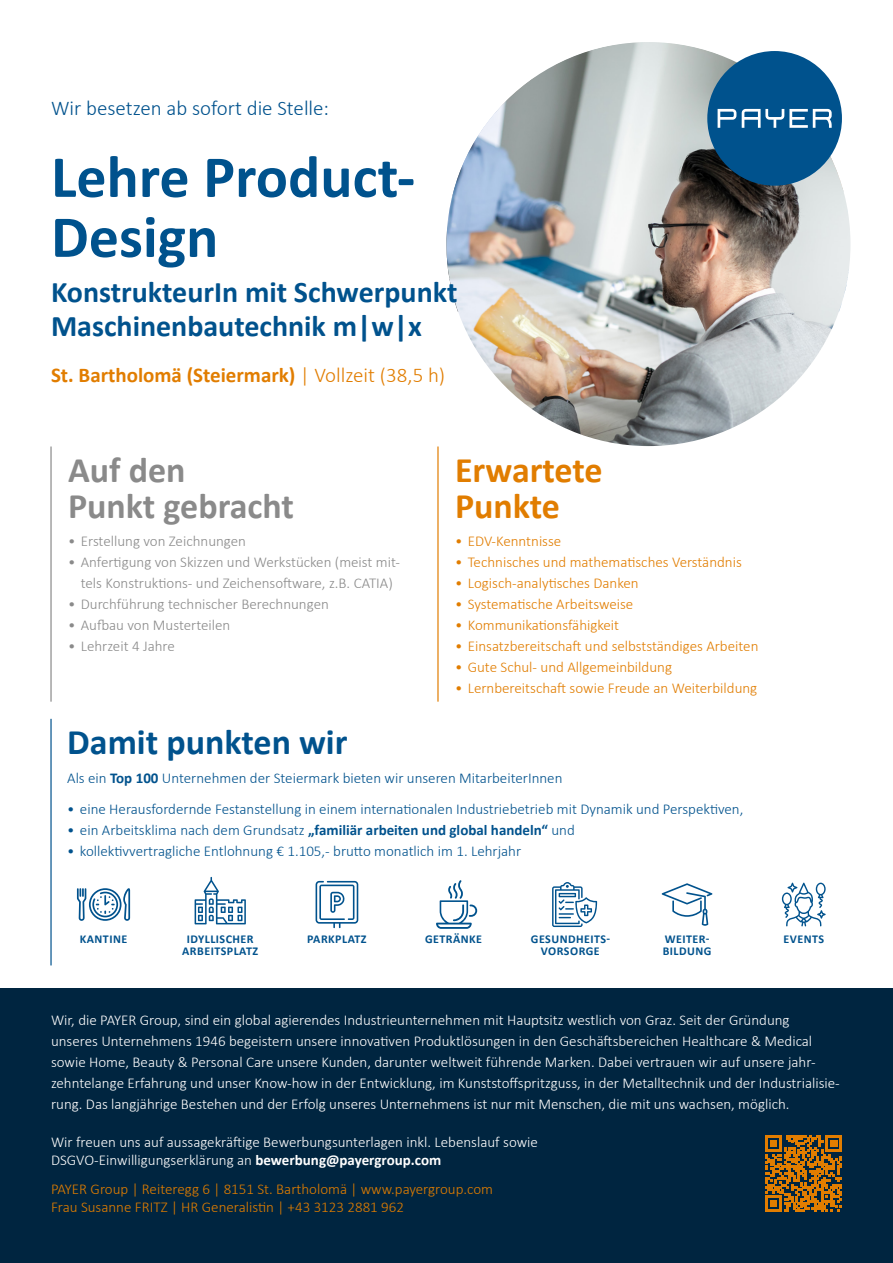
<style>
.page{position:relative;width:893px;height:1263px;background:#fff}
.page>*{position:absolute;margin:0;border:0;box-sizing:border-box;transform-origin:0 0}
.t1{font:700 60px "Calibri";color:#00528d}
.t2{font:700 36px "Calibri";color:#8a8a8a}
.t3{font:700 36px "Calibri";color:#e17d00}
.t4{font:700 36px "Calibri";color:#00528d}
.t5{font:700 30px "Calibri";color:#00528d}
.t6{font:700 21px "Calibri";color:#e17d00}
.t7{font:300 21px "Calibri";color:#00528d}
.t8{font:300 15px/21px "Calibri";color:#fff}
.t9{font:300 15px "Calibri";color:#e17d00}
.t10{font:300 15px "Calibri";color:#00528d}
.t11{font:300 15px/21px "Calibri";color:#8a8a8a;text-align:center}
.t12{font:700 12px/12px "Calibri";letter-spacing:.04em;color:#00528d}
.s1{font-weight:300}
.s2{font-weight:700}
</style>
<div class="page">
<svg style="left:316px;top:881px;width:42px;height:47px"></svg>
<svg style="left:662px;top:883px;width:50px;height:43px"></svg>
<svg style="left:782px;top:883px;width:44px;height:43px"></svg>
<svg style="left:552px;top:882px;width:45px;height:45px"></svg>
<svg style="left:436px;top:880px;width:41px;height:49px"></svg>
<svg style="left:77px;top:888px;width:53px;height:33px"></svg>
<svg style="left:195px;top:877px;width:51px;height:47px"></svg>
<div style="left:0;top:989px;width:893px;height:274px;background:#002540"></div>
<hr style="left:50px;top:446px;width:2px;height:256px;background:#8a8a8a">
<hr style="left:437px;top:446px;width:2px;height:256px;background:#e17d00">
<hr style="left:50px;top:719px;width:2px;height:246px;background:#00528d">
<svg style="left:765px;top:1135px;width:77px;height:77px"></svg>
<img style="left:446px;top:42px;width:404px;height:404px;border-radius:202px">
<div style="left:707px;top:51px;width:135px;height:135px;background:#00528d;border-radius:50%"></div>
<svg style="left:718px;top:109px;width:18px;height:19px"></svg>
<svg style="left:742px;top:109px;width:90px;height:19px"></svg>
<p class="t7" style="left:51px;top:95px;width:280px">Wir besetzen ab sofort die Stelle:</p>
<p class="t1" style="left:51px;top:134px;width:366px">Lehre Product-</p>
<p class="t1" style="left:51px;top:194px;width:169px">Design</p>
<p class="t5" style="left:51px;top:271px;width:408px">KonstrukteurIn mit Schwerpunkt</p>
<p class="t5" style="left:51px;top:305px;width:372px">Maschinenbautechnik m|w|x</p>
<p class="t6" style="left:51px;top:360px;width:396px">St. Bartholomä (Steiermark) <span class="s1">| Vollzeit (38,5 h)</span></p>
<p class="t2" style="left:68px;top:445px;width:119px">Auf den</p>
<p class="t2" style="left:68px;top:481px;width:227px">Punkt gebracht</p>
<p class="t11" style="left:68px;top:531px;width:179px">• Erstellung von Zeichnungen</p>
<p class="t11" style="left:68px;top:552px;width:334px">• Anfertigung von Skizzen und Werkstücken (meist mit&shy;tels Konstruktions- und Zeichensoftware, z.B. CATIA)</p>
<p class="t11" style="left:68px;top:594px;width:262px">• Durchführung technischer Berechnungen</p>
<p class="t11" style="left:68px;top:615px;width:164px">• Aufbau von Musterteilen</p>
<p class="t11" style="left:68px;top:636px;width:108px">• Lehrzeit 4 Jahre</p>
<p class="t4" style="left:67px;top:717px;width:282px">Damit punkten wir</p>
<p class="t3" style="left:455px;top:445px;width:149px">Erwartete</p>
<p class="t3" style="left:455px;top:481px;width:107px">Punkte</p>
<p class="t9" style="left:455px;top:532px;width:108px">• EDV-Kenntnisse</p>
<p class="t9" style="left:455px;top:553px;width:288px">• Technisches und mathematisches Verständnis</p>
<p class="t9" style="left:455px;top:574px;width:185px">• Logisch-analytisches Danken</p>
<p class="t9" style="left:455px;top:595px;width:180px">• Systematische Arbeitsweise</p>
<p class="t9" style="left:455px;top:616px;width:166px">• Kommunikationsfähigkeit</p>
<p class="t9" style="left:455px;top:637px;width:305px">• Einsatzbereitschaft und selbstständiges Arbeiten</p>
<p class="t9" style="left:455px;top:658px;width:219px">• Gute Schul- und Allgemeinbildung</p>
<p class="t9" style="left:455px;top:679px;width:304px">• Lernbereitschaft sowie Freude an Weiterbildung</p>
<p class="t10" style="left:67px;top:768px;width:497px">Als ein <span class="s2">Top 100</span> Unternehmen der Steiermark bieten wir unseren MitarbeiterInnen</p>
<p class="t10" style="left:67px;top:800px;width:678px">• eine Herausfordernde Festanstellung in einem internationalen Industriebetrieb mit Dynamik und Perspektiven,</p>
<p class="t10" style="left:67px;top:821px;width:509px">• ein Arbeitsklima nach dem Grundsatz <span class="s2">„familiär arbeiten und global handeln“</span> und</p>
<p class="t10" style="left:67px;top:842px;width:455px">• kollektivvertragliche Entlohnung € 1.105,- brutto monatlich im 1. Lehrjahr</p>
<p class="t12" style="left:80px;top:933px;width:49px">KANTINE</p>
<p class="t12" style="left:187px;top:933px;width:68px">IDYLLISCHER</p>
<p class="t12" style="left:425px;top:933px;width:59px">GETRÄNKE</p>
<p class="t12" style="left:182px;top:945px;width:77px">ARBEITSPLATZ</p>
<p class="t12" style="left:307px;top:933px;width:61px">PARKPLATZ</p>
<p class="t12" style="left:663px;top:933px;width:50px">WEITER-<br>BILDUNG</p>
<p class="t12" style="left:531px;top:933px;width:81px">GESUNDHEITS-</p>
<p class="t12" style="left:783px;top:933px;width:42px">EVENTS</p>
<p class="t12" style="left:541px;top:945px;width:60px">VORSORGE</p>
<p class="t8" style="left:51px;top:1010px;width:740px">Wir, die PAYER Group, sind ein global agierendes Industrieunternehmen mit Hauptsitz westlich von Graz. Seit der Gründung</p>
<p class="t8" style="left:51px;top:1031px;width:763px">unseres Unternehmens 1946 begeistern unsere innovativen Produktlösungen in den Geschäftsbereichen Healthcare &amp; Medical</p>
<p class="t8" style="left:51px;top:1052px;width:790px">sowie Home, Beauty &amp; Personal Care unsere Kunden, darunter weltweit führende Marken. Dabei vertrauen wir auf unsere jahr&shy;zehntelange Erfahrung und unser Know-how in der Entwicklung, im Kunststoffspritzguss, in der Metalltechnik und der Industrialisie&shy;rung. Das langjährige Bestehen und der Erfolg unseres Unternehmens ist nur mit Menschen, die mit uns wachsen, möglich.</p>
<p class="t8" style="left:51px;top:1132px;width:488px">Wir freuen uns auf aussagekräftige Bewerbungsunterlagen inkl. Lebenslauf sowie</p>
<p class="t8" style="left:51px;top:1150px;width:392px">DSGVO-Einwilligungserklärung an <span class="s2">bewerbung@payergroup.com</span></p>
<p class="t9" style="left:51px;top:1180px;width:444px">PAYER Group | Reiteregg 6 | 8151 St. Bartholomä | www.payergroup.com</p>
<p class="t9" style="left:51px;top:1198px;width:355px">Frau Susanne FRITZ | HR Generalistin | +43 3123 2881 962</p>
</div>
